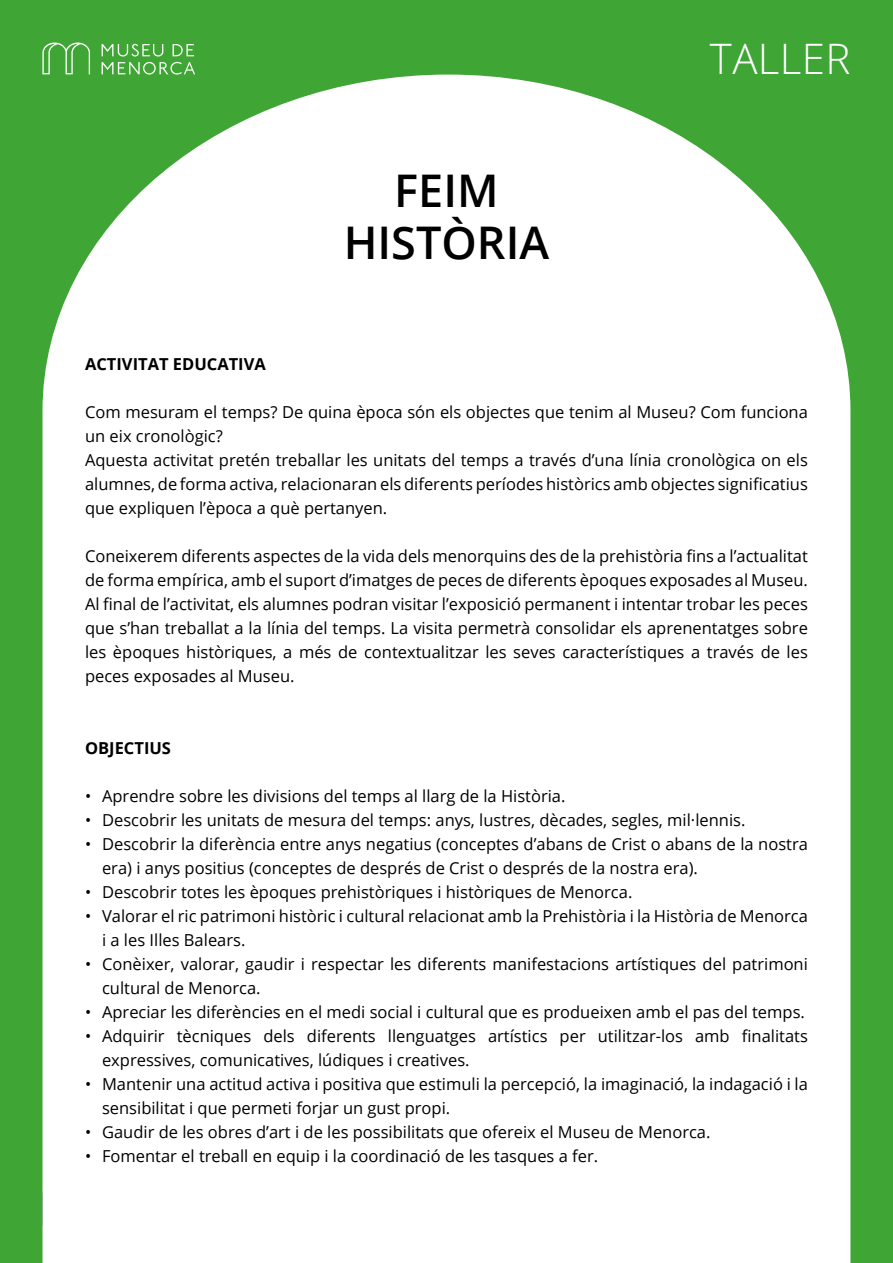
<style>
.page{position:relative;width:893px;height:1263px;background:#3fa535}
.page>*{position:absolute;margin:0;border:0;box-sizing:border-box;transform-origin:0 0}
.t1{font:600 45px/52.5px "Open Sans";color:#000;text-align:center}
.t2{font:300 42px "Open Sans";letter-spacing:.01em;color:#fff}
.t3{font:16.5px/24px "Open Sans";color:#000}
.t4{font:700 16.5px "Open Sans";color:#000}
</style>
<div class="page">
<div style="left:43px;top:75px;width:807px;height:1188px;background:#fff"></div>
<svg style="left:102px;top:44px;width:93px;height:31px"></svg>
<svg style="left:42px;top:43px;width:48px;height:31px"></svg>
<h1 class="t1" style="left:344px;top:163px;width:207px">FEIM<br>HISTÒRIA</h1>
<h2 class="t2" style="left:710px;top:30px;width:142px">TALLER</h2>
<p class="t4" style="left:85px;top:352px;width:182px">ACTIVITAT EDUCATIVA</p>
<p class="t3" style="left:85px;top:399px;width:724px">Com mesuram el temps? De quina època són els objectes que tenim al Museu? Com funciona un eix cronològic?<br>Aquesta activitat pretén treballar les unitats del temps a través d’una línia cronològica on els alumnes, de forma activa, relacionaran els diferents períodes històrics amb objectes significatius que expliquen l’època a què pertanyen.</p>
<p class="t3" style="left:85px;top:543px;width:724px;text-align:justify">Coneixerem diferents aspectes de la vida dels menorquins des de la prehistòria fins a l’actualitat de forma empírica, amb el suport d’imatges de peces de diferents èpoques exposades al Museu.<br>Al final de l’activitat, els alumnes podran visitar l’exposició permanent i intentar trobar les peces que s’han treballat a la línia del temps. La visita permetrà consolidar els aprenentatges sobre les èpoques històriques, a més de contextualitzar les seves característiques a través de les peces exposades al Museu.</p>
<p class="t4" style="left:85px;top:736px;width:88px">OBJECTIUS</p>
<p class="t3" style="left:85px;top:783px;width:482px">• Aprendre sobre les divisions del temps al llarg de la Història.</p>
<p class="t3" style="left:85px;top:807px;width:662px">• Descobrir les unitats de mesura del temps: anys, lustres, dècades, segles, mil·lennis.</p>
<p class="t3" style="left:102px;top:831px;width:707px;text-indent:-17px">• Descobrir la diferència entre anys negatius (conceptes d’abans de Crist o abans de la nostra era) i anys positius (conceptes de després de Crist o després de la nostra era).</p>
<p class="t3" style="left:85px;top:879px;width:549px">• Descobrir totes les èpoques prehistòriques i històriques de Menorca.</p>
<p class="t3" style="left:102px;top:903px;width:707px;text-indent:-17px">• Valorar el ric patrimoni històric i cultural relacionat amb la Prehistòria i la Història de Menorca i a les Illes Balears.</p>
<p class="t3" style="left:102px;top:952px;width:707px;text-indent:-17px">• Conèixer, valorar, gaudir i respectar les diferents manifestacions artístiques del patrimoni cultural de Menorca.</p>
<p class="t3" style="left:85px;top:1000px;width:721px">• Apreciar les diferències en el medi social i cultural que es produeixen amb el pas del temps.</p>
<p class="t3" style="left:102px;top:1024px;width:707px;text-indent:-17px">• Adquirir tècniques dels diferents llenguatges artístics per utilitzar-los amb finalitats expressives, comunicatives, lúdiques i creatives.</p>
<p class="t3" style="left:102px;top:1072px;width:707px;text-indent:-17px">• Mantenir una actitud activa i positiva que estimuli la percepció, la imaginació, la indagació i la sensibilitat i que permeti forjar un gust propi.</p>
<p class="t3" style="left:85px;top:1120px;width:627px">• Gaudir de les obres d’art i de les possibilitats que ofereix el Museu de Menorca.</p>
<p class="t3" style="left:85px;top:1144px;width:515px">• Fomentar el treball en equip i la coordinació de les tasques a fer.</p>
</div>
